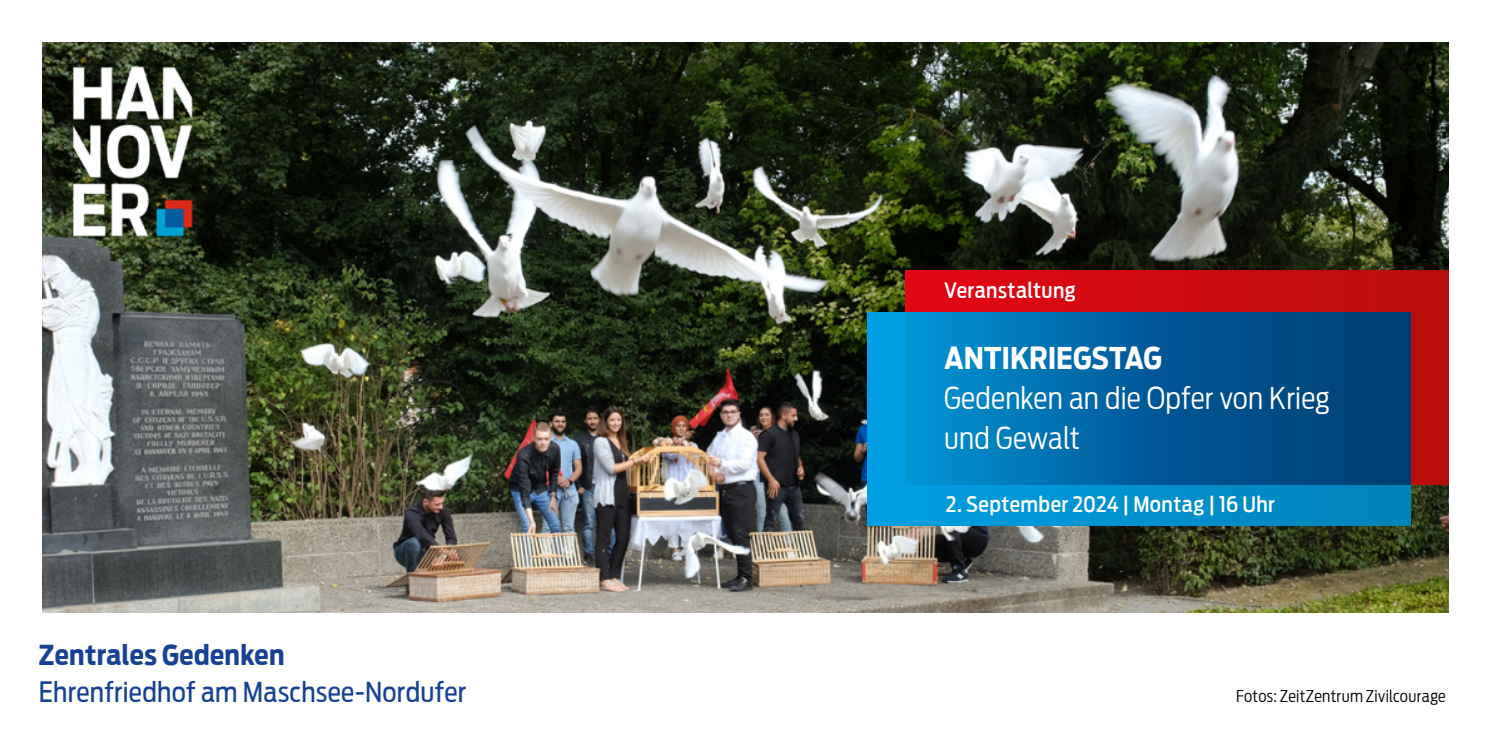
<style>
.page{position:relative;width:1489px;height:745px;background:#fff}
.page>*{position:absolute;margin:0;border:0;box-sizing:border-box;transform-origin:0 0}
.t1{font:300 30px/40px "Antenna Cond";letter-spacing:.005em;color:#fff}
.t2{font:700 30px "Antenna Cond";letter-spacing:-.005em;color:#fff}
.t3{font:27.5px "Antenna Cond";letter-spacing:.01em;color:#164194}
.t4{font:700 27.5px "Antenna Cond";letter-spacing:.01em;color:#164194}
.t5{font:500 21.25px "Antenna Cond";letter-spacing:.02em;color:#fff}
.t6{font:300 16.25px "Antenna Cond";letter-spacing:.02em;color:#000}
</style>
<div class="page">
<img style="left:43px;top:43px;width:1405px;height:569px">
<img style="left:64px;top:58px;width:139px;height:188px">
<div style="left:905px;top:270px;width:543px;height:214px;background:linear-gradient(to right,#e30713,#b70f0c)"></div>
<svg style="left:867px;top:312px;width:543px;height:212px;background:#0092d2"></svg>
<div style="left:905px;top:312px;width:505px;height:172px;background:linear-gradient(to right,#008cd1,#00346b)"></div>
<p class="t4" style="left:39px;top:638px;width:247px">Zentrales Gedenken</p>
<p class="t3" style="left:39px;top:676px;width:428px">Ehrenfriedhof am Maschsee-Nordufer</p>
<p class="t5" style="left:944px;top:278px;width:133px">Veranstaltung</p>
<h1 class="t2" style="left:944px;top:340px;width:219px">ANTIKRIEGSTAG</h1>
<h1 class="t1" style="left:944px;top:378px;width:387px">Gedenken an die Opfer von Krieg und Gewalt</h1>
<p class="t5" style="left:945px;top:491px;width:330px">2. September 2024 | Montag | 16 Uhr</p>
<p class="t6" style="left:1235px;top:686px;width:211px">Fotos: ZeitZentrum Zivilcourage</p>
</div>
